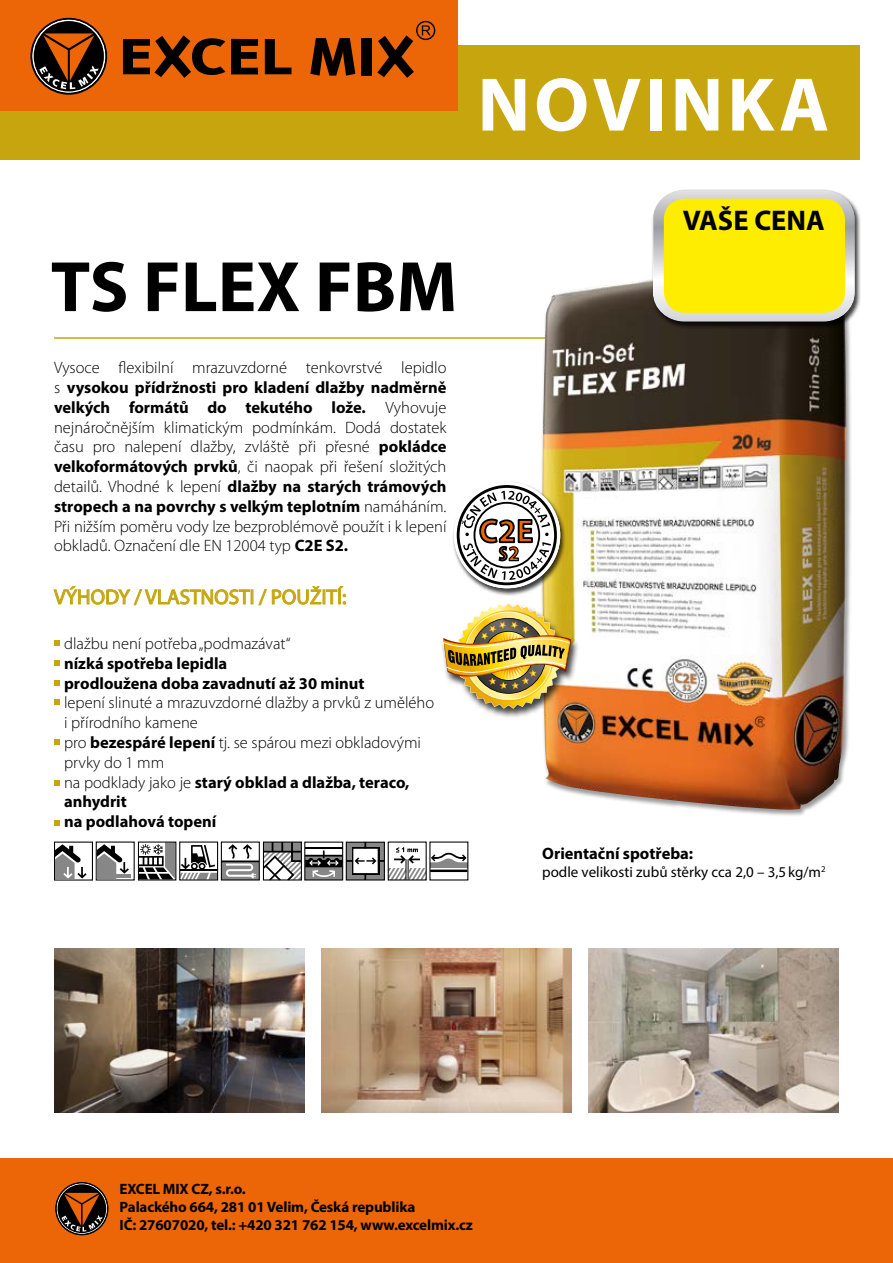
<style>
.page{position:relative;width:893px;height:1263px;background:#fff}
.page>*{position:absolute;margin:0;border:0;box-sizing:border-box;transform-origin:0 0}
.t1{font:700 76.65px "Myriad Pro";letter-spacing:.05em;color:#fff}
.t2{font:700 72px "Myriad Pro";color:#000}
.t3{font:700 28.5px "Myriad Pro";color:#000}
.t4{font:21px "Myriad Pro";color:#c6a50e}
.t5{font:300 16.5px/19.8px "Myriad Pro";color:#000;text-align:justify}
.t6{font:700 16.5px "Myriad Pro";color:#000}
.t7{font:700 15px/18px "Myriad Pro";letter-spacing:-.01em;color:#000}
.t8{font:15px "Myriad Pro";color:#000}
.s1{font-weight:700}
.s2{font-weight:300}
</style>
<div class="page">
<div style="left:0;top:1159px;width:893px;height:104px;background:#ec6608"></div>
<div style="left:0;top:45px;width:859px;height:114px;background:#c6a50e"></div>
<div style="left:0;top:0;width:457px;height:111px;background:#ec6608"></div>
<svg style="left:265px;top:39px;width:26px;height:35px"></svg>
<svg style="left:231px;top:39px;width:27px;height:35px"></svg>
<svg style="left:123px;top:35px;width:102px;height:43px"></svg>
<svg style="left:377px;top:21px;width:58px;height:57px"></svg>
<svg style="left:310px;top:38px;width:45px;height:38px"></svg>
<div style="left:361px;top:38px;width:11px;height:38px;background:#000"></div>
<svg style="left:30px;top:18px;width:77px;height:77px"></svg>
<svg style="left:53px;top:586px;width:293px;height:20px"></svg>
<svg style="left:54px;top:640px;width:5px;height:5px"></svg>
<svg style="left:54px;top:660px;width:5px;height:5px"></svg>
<svg style="left:54px;top:680px;width:5px;height:5px"></svg>
<svg style="left:54px;top:700px;width:5px;height:5px"></svg>
<svg style="left:54px;top:739px;width:5px;height:5px"></svg>
<svg style="left:54px;top:780px;width:5px;height:5px"></svg>
<svg style="left:54px;top:820px;width:5px;height:5px"></svg>
<hr style="left:54px;top:337px;width:755px;height:2px;background:#c6a60e">
<div style="left:541px;top:259px;width:311px;height:558px;background:#000;opacity:.4"></div>
<img style="left:542px;top:259px;width:304px;height:551px">
<div style="left:452px;top:481px;width:114px;height:115px;background:#000;opacity:.75"></div>
<div style="left:454px;top:482px;width:106px;height:106px;background:#fff;border-radius:50%"></div>
<svg style="left:457px;top:485px;width:100px;height:100px"></svg>
<div style="left:651px;top:190px;width:210px;height:139px;background:#000;opacity:.75"></div>
<div style="left:652px;top:189px;width:187px;height:133px;background:#fff;opacity:.75"></div>
<div style="left:663px;top:189px;width:192px;height:133px;background:#000;opacity:.75"></div>
<div style="left:664px;top:199px;width:181px;height:114px;background:#ffed00;border-radius:21px"></div>
<img style="left:588px;top:948px;width:251px;height:164px">
<img style="left:54px;top:948px;width:251px;height:164px">
<img style="left:321px;top:948px;width:251px;height:164px">
<svg style="left:55px;top:1182px;width:53px;height:53px"></svg>
<div style="left:54px;top:841px;width:39px;height:39px;border:1px solid #000"></div>
<svg style="left:55px;top:844px;width:32px;height:35px"></svg>
<svg style="left:97px;top:844px;width:32px;height:35px"></svg>
<hr style="left:113px;top:874px;width:18px;height:3px;background:#878787">
<div style="left:179px;top:841px;width:39px;height:39px;border:1px solid #000"></div>
<svg style="left:138px;top:842px;width:79px;height:38px"></svg>
<div style="left:222px;top:862px;width:37px;height:17px;background:#878787"></div>
<div style="left:221px;top:841px;width:39px;height:39px;border:1px solid #000"></div>
<hr style="left:221px;top:860px;width:38px;height:2px;background:#000">
<svg style="left:224px;top:844px;width:32px;height:34px"></svg>
<svg style="left:263px;top:842px;width:205px;height:38px"></svg>
<div style="left:441px;top:602px;width:139px;height:117px;background:#000;opacity:.75"></div>
<img style="left:443px;top:603px;width:128px;height:106px">
<h1 class="t1" style="left:477px;top:55px;width:353px">NOVINKA</h1>
<h2 class="t2" style="left:51px;top:240px;width:408px">TS FLEX FBM</h2>
<p class="t5" style="left:54px;top:358px;width:394px">Vysoce flexibilní mrazuvzdorné tenkovrstvé lepidlo s <span class="s1">vysokou přídržnosti pro kladení dlažby nadměrně velkých formátů do tekutého lože.</span> Vyhovuje nejnáročnějším klimatickým podmínkám. Dodá dostatek času pro nalepení dlažby, zvláště při přesné <span class="s1">pokládce velkoformátových prvků</span>, či naopak při řešení složitých detailů. Vhodné k lepení <span class="s1">dlažby na starých trámových stropech a na povrchy s velkým teplotním</span> namáháním.<br>Při nižším poměru vody lze bezproblémově použít i k lepení obkladů. Označení dle EN 12004 typ <span class="s1">C2E S2.</span></p>
<p class="t4" style="left:54px;top:584px;width:294px">VÝHODY / VLASTNOSTI / POUŽITÍ:</p>
<p class="t5" style="left:54px;top:634px;width:238px">· dlažbu není potřeba „podmazávat“</p>
<p class="t6" style="left:54px;top:652px;width:175px"><span class="s2">·</span> nízká spotřeba lepidla</p>
<p class="t6" style="left:54px;top:672px;width:312px"><span class="s2">·</span> prodloužena doba zavadnutí až 30 minut</p>
<p class="t5" style="left:54px;top:693px;width:382px">· lepení slinuté a mrazuvzdorné dlažby a prvků z umělého</p>
<p class="t5" style="left:64px;top:713px;width:135px">i přírodního kamene</p>
<p class="t5" style="left:54px;top:733px;width:369px">· pro <span class="s1">bezespáré lepení</span> tj. se spárou mezi obkladovými</p>
<p class="t5" style="left:64px;top:753px;width:102px">prvky do 1 mm</p>
<p class="t6" style="left:54px;top:771px;width:355px"><span class="s2">· na podklady jako je</span> starý obklad a dlažba, teraco,</p>
<p class="t6" style="left:64px;top:791px;width:64px">anhydrit</p>
<p class="t6" style="left:54px;top:811px;width:164px"><span class="s2">·</span> na podlahová topení</p>
<h3 class="t3" style="left:683px;top:201px;width:144px">VAŠE CENA</h3>
<p class="t6" style="left:542px;top:843px;width:153px">Orientační spotřeba:</p>
<p class="t8" style="left:542px;top:863px;width:285px">podle velikosti zubů stěrky cca 2,0 – 3,5kg/m<sup>2</sup></p>
<p class="t7" style="left:120px;top:1180px;width:355px">EXCEL MIX CZ, s.r.o.<br>Palackého 664, 281 01 Velim, Česká republika<br>IČ: 27607020, tel.: +420 321 762 154, www.excelmix.cz</p>
</div>
